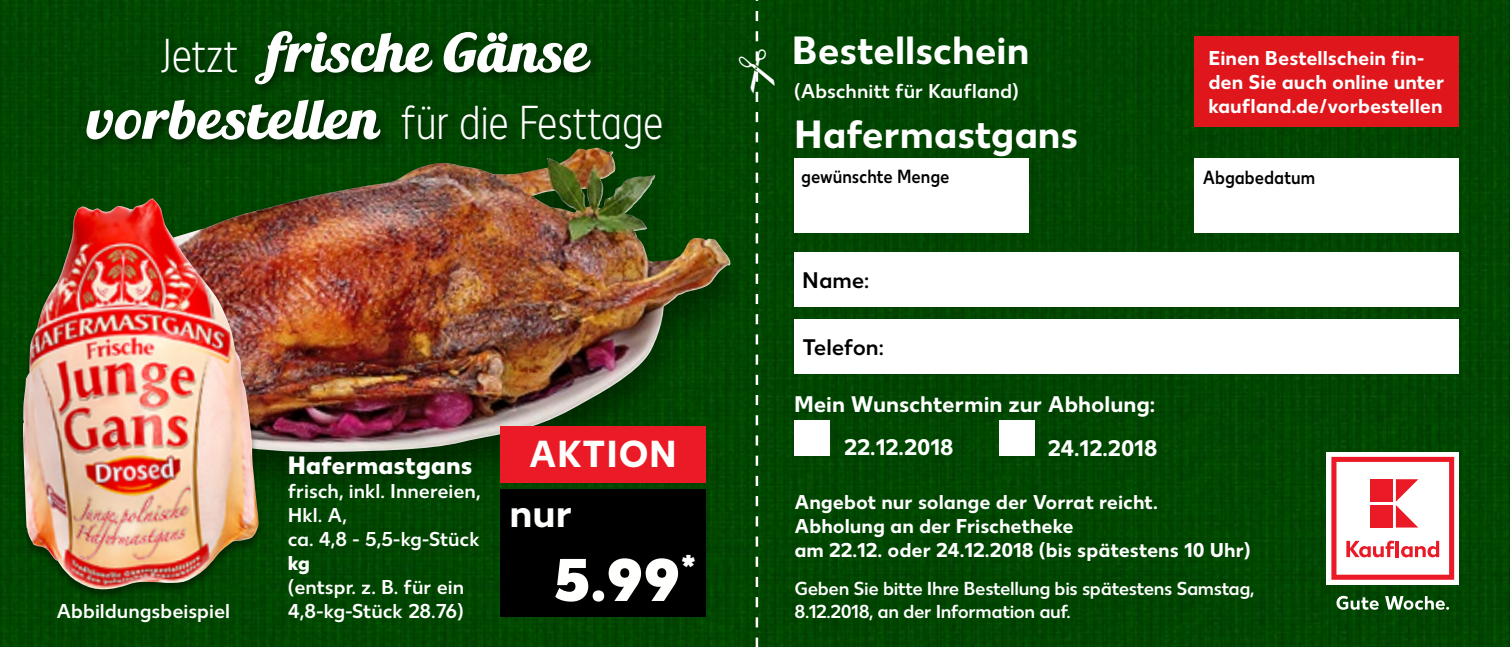
<style>
.page{position:relative;width:1510px;height:647px;background:#fff}
.page>*{position:absolute;margin:0;border:0;box-sizing:border-box;transform-origin:0 0}
.t1{font:800 60px "Kaufland";color:#fffffd}
.t2{font:700 55.75px "Kaufland Script";color:#fff}
.t3{font:300 47.5px "Kaufland Condensed";color:#fff}
.t4{font:700 40px "Kaufland";color:#fffffd}
.t5{font:700 39.25px/83.8px "Kaufland";color:#fff}
.t6{font:700 37.5px "Kaufland";letter-spacing:.01em;color:#fffffd}
.t7{font:25px "Kaufland Bold+";color:#fff}
.t8{font:700 22.5px/43.2px "Kaufland";color:#fff}
.t9{font:500 22.5px "Kaufland";color:#000}
.t10{font:700 20px/24px "Kaufland";color:#fff}
.t11{font:500 20px/24px "Kaufland";color:#fff}
.t12{font:20px "Kaufland Bold+";color:#fff}
.t13{font:500 19px "Kaufland";color:#000;scale:.88 1}
.t14{font:500 18.75px/22.5px "Kaufland";letter-spacing:-.02em;color:#fff}
.s1{font-family:"Kaufland Condensed";font-weight:300;font-size:47.5px}
.s2{font-family:"Kaufland Script";font-weight:700;font-size:55.75px}
</style>
<div class="page">
<div style="left:0;top:1px;width:1509px;height:645px;background:#014601"></div>
<div style="left:794px;top:159px;width:235px;height:74px;background:#fff"></div>
<div style="left:794px;top:420px;width:36px;height:35px;background:#fff"></div>
<div style="left:999px;top:420px;width:35px;height:35px;background:#fff"></div>
<div style="left:1194px;top:159px;width:264px;height:74px;background:#fff"></div>
<div style="left:794px;top:252px;width:664px;height:55px;background:#fff"></div>
<div style="left:794px;top:318px;width:664px;height:55px;background:#fff"></div>
<div style="left:1194px;top:36px;width:264px;height:91px;background:#df171c"></div>
<div style="left:1326px;top:451px;width:133px;height:133px;background:#fff"></div>
<svg style="left:1331px;top:456px;width:123px;height:123px"></svg>
<hr style="left:1396px;top:540px;width:3px;height:17px;background:#ea1b27">
<svg style="left:1336px;top:595px;width:113px;height:14px"></svg>
<div style="left:82px;top:26px;width:521px;height:126px;background:#000;opacity:.5"></div>
<div style="left:398px;top:100px;width:276px;height:61px;background:#004000"></div>
<div style="left:33px;top:141px;width:725px;height:363px;background:#000;opacity:.4"></div>
<img style="left:59px;top:147px;width:621px;height:305px">
<div style="left:18px;top:198px;width:246px;height:401px;background:#000;opacity:.4"></div>
<img style="left:23px;top:198px;width:236px;height:394px">
<div style="left:500px;top:425px;width:206px;height:57px;background:#ea1b27"></div>
<div style="left:500px;top:489px;width:206px;height:128px;background:#000"></div>
<svg style="left:738px;top:0;width:40px;height:646px;background:#084a08"></svg>
<h2 class="t2" style="left:160px;top:17px;width:429px"><span class="s1">Jetzt</span> frische Gänse</h2>
<h3 class="t3" style="left:85px;top:96px;width:580px"><span class="s2">vorbestellen</span> für die Festtage</h3>
<p class="t11" style="left:57px;top:599px;width:175px">Abbildungsbeispiel</p>
<p class="t7" style="left:288px;top:449px;width:186px">Hafermastgans</p>
<p class="t11" style="left:288px;top:479px;width:194px">frisch, inkl. Innereien,<br>Hkl. A,<br>ca. 4,8 - 5,5-kg-Stück</p>
<p class="t12" style="left:288px;top:550px;width:24px">kg</p>
<p class="t11" style="left:288px;top:575px;width:178px">(entspr. z. B. für ein<br>4,8-kg-Stück 28.76)</p>
<h3 class="t6" style="left:529px;top:431px;width:150px">AKTION</h3>
<h3 class="t4" style="left:509px;top:488px;width:64px">nur</h3>
<h1 class="t1" style="left:554px;top:542px;width:144px">5.99<sup>*</sup></h1>
<h3 class="t5" style="left:792px;top:9px;width:288px">Bestellschein<br>Hafermastgans</h3>
<p class="t13" style="left:801px;top:165px;width:170px">gewünschte Menge</p>
<p class="t11" style="left:794px;top:80px;width:226px">(Abschnitt für Kaufland)</p>
<p class="t9" style="left:802px;top:267px;width:69px">Name:</p>
<p class="t9" style="left:802px;top:333px;width:83px">Telefon:</p>
<p class="t10" style="left:1208px;top:46px;width:237px">Einen Bestellschein fin&shy;den Sie auch online unter kaufland.de/vorbestellen</p>
<p class="t13" style="left:1203px;top:166px;width:129px">Abgabedatum</p>
<p class="t8" style="left:844px;top:383px;width:313px;text-indent:-50px">Mein Wunschtermin zur Abholung:<br>22.12.2018</p>
<p class="t8" style="left:1048px;top:426px;width:111px">24.12.2018</p>
<p class="t10" style="left:794px;top:490px;width:458px">Angebot nur solange der Vorrat reicht.<br>Abholung an der Frischetheke<br>am 22.12. oder 24.12.2018 (bis spätestens 10 Uhr)</p>
<p class="t14" style="left:794px;top:577px;width:461px">Geben Sie bitte Ihre Bestellung bis spätestens Samstag,<br>8.12.2018, an der Information auf.</p>
</div>
